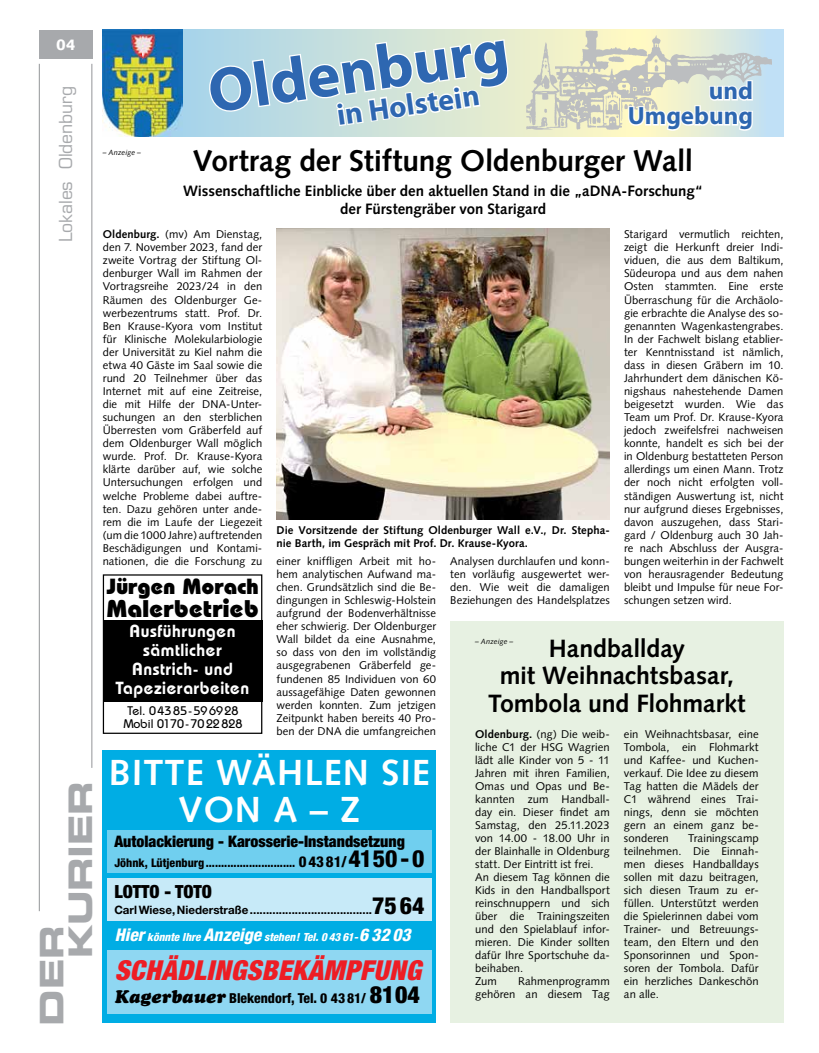
<style>
.page{position:relative;width:819px;height:1053px;background:#fff}
.page>*{position:absolute;margin:0;border:0;box-sizing:border-box;transform-origin:0 0}
.t1{font:700 62.5px "Myriad Pro";color:#2e67b1}
.t2{font:700 36.25px/36.2px "Syntax LT Std";letter-spacing:.03em;color:#fff;text-align:center}
.t3{font:32.5px/28.9px "Eurostile LT Std Bold Ex 2";letter-spacing:-.01em;color:#a7a9ac}
.t4{font:700 30px "Syntax LT Std";letter-spacing:-.005em;color:#000}
.t5{font:700 30px "Myriad Pro";color:#2e67b1}
.t6{font:italic 900 condensed 27.5px "Helvetica Neue";letter-spacing:.015em;color:#ed1d24}
.t7{font:700 25px/27.5px "Syntax LT Std";letter-spacing:-.005em;color:#000;text-align:center}
.t8{font:700 25px/25px "Myriad Pro";color:#2e67b1;text-align:right}
.t9{font:800 24.12px "Bauhaus Std";letter-spacing:.005em;color:#000}
.t10{font:800 21.88px "Bauhaus Std";color:#000}
.t11{font:900 condensed 18.12px "Helvetica Neue";color:#000}
.t12{font:600 17.5px/18.8px "Bauhaus Std";letter-spacing:.03em;color:#fff;text-align:center}
.t13{font:17.5px "Eurostile LT Std";letter-spacing:-.005em;color:#a7a9ac}
.t14{font:900 condensed 15.88px "Helvetica Neue";color:#000}
.t15{font:700 15px/17.5px "Syntax LT Std";color:#000;text-align:center}
.t16{font:900 15px "Syntax LT Std";color:#fff}
.t17{font:800 condensed 13.75px "Helvetica Neue";color:#000}
.t18{font:500 12.5px/13.8px "Bauhaus Std";color:#000;text-align:center}
.t19{font:800 condensed 11.88px "Helvetica Neue";color:#000}
.t20{font:700 11.5px "Helvetica Neue";color:#000}
.t21{font:11.25px/13px "Syntax";letter-spacing:.005em;color:#000;text-align:justify}
.t22{font:700 11.25px/12.5px "Syntax LT Std";letter-spacing:.01em;color:#000}
.t23{font:italic 800 condensed 11.25px "Helvetica Neue";color:#fff}
.t24{font:italic 7.5px "Syntax LT Std";letter-spacing:.01em;color:#000}
.s1{font-weight:700}
.s2{font-size:15px}
.s3{font-size:23.75px}
.s4{font-weight:800;font-stretch:condensed;font-size:23.75px}
.s5{font-size:17.5px}
.s6{font-family:"Cooper Black Std";font-weight:400;font-style:italic;font-stretch:normal;font-size:18.12px}
.s7{font-weight:900;font-size:23.75px}
</style>
<div class="page">
<div style="left:450px;top:621px;width:333px;height:401px;background:#e7f1e2"></div>
<hr style="left:39px;top:64px;width:1px;height:847px;background:#939598">
<hr style="left:92px;top:64px;width:1px;height:703px;background:#939598">
<div style="left:39px;top:30px;width:53px;height:29px;background:#a7a9ac"></div>
<div style="left:103px;top:749px;width:333px;height:273px;background:#00ade4"></div>
<div style="left:107px;top:878px;width:324px;height:42px;background:#c7eaf8"></div>
<div style="left:107px;top:830px;width:324px;height:42px;background:#70cfef"></div>
<div style="left:107px;top:950px;width:324px;height:64px;background:#8fd7f2"></div>
<div style="left:103px;top:574px;width:159px;height:159px;border:1px solid #000"></div>
<div style="left:103px;top:620px;width:159px;height:82px;background:#000"></div>
<svg style="left:182px;top:30px;width:601px;height:106px;background:#c4dede"></svg>
<img style="left:103px;top:30px;width:79px;height:106px">
<svg style="left:209px;top:38px;width:301px;height:90px"></svg>
<img style="left:527px;top:30px;width:244px;height:102px">
<svg style="left:627px;top:65px;width:127px;height:71px"></svg>
<img style="left:276px;top:229px;width:333px;height:290px">
<p class="t16" style="left:56px;top:36px;width:21px">04</p>
<p class="t13" style="left:55px;top:242px;width:158px;rotate:-90deg">Lokales Oldenburg</p>
<p class="t3" style="left:37px;top:958px;width:179px;text-indent:-67px;rotate:-90deg">DER<br>KURIER</p>
<p class="t24" style="left:103px;top:147px;width:40px">– Anzeige –</p>
<p class="t1" style="left:203px;top:57px;width:304px;rotate:-8deg">Oldenburg</p>
<p class="t5" style="left:335px;top:98px;width:145px;rotate:-8deg">in Holstein</p>
<p class="t8" style="left:627px;top:79px;width:127px">und<br>Umgebung</p>
<p class="t4" style="left:193px;top:144px;width:502px">Vortrag der Stiftung Oldenburger Wall</p>
<p class="t15" style="left:183px;top:182px;width:521px">Wissenschaftliche Einblicke über den aktuellen Stand in die „aDNA-Forschung“ der Fürstengräber von Starigard</p>
<p class="t21" style="left:624px;top:228px;width:161px">Starigard vermutlich reichten, zeigt die Herkunft dreier Indi&shy;viduen, die aus dem Baltikum, Südeuropa und aus dem nahen Osten stammten. Eine erste Überraschung für die Archäolo&shy;gie erbrachte die Analyse des so&shy;genannten Wagenkastengrabes.<br>In der Fachwelt bislang etablier&shy;ter Kenntnisstand ist nämlich, dass in diesen Gräbern im 10.<br>Jahrhundert dem dänischen Kö&shy;nigshaus nahestehende Damen beigesetzt wurden. Wie das Team um Prof. Dr. Krause-Kyora jedoch zweifelsfrei nachweisen konnte, handelt es sich bei der in Oldenburg bestatteten Person allerdings um einen Mann. Trotz der noch nicht erfolgten voll&shy;ständigen Auswertung ist, nicht nur aufgrund dieses Ergebnisses, davon auszugehen, dass Stari&shy;gard / Oldenburg auch 30 Jah&shy;re nach Abschluss der Ausgra&shy;bungen weiterhin in der Fachwelt von herausragender Bedeutung bleibt und Impulse für neue For&shy;schungen setzen wird.</p>
<p class="t21" style="left:103px;top:228px;width:161px"><span class="s1">Oldenburg.</span> (mv) Am Dienstag, den 7. November 2023, fand der zweite Vortrag der Stiftung Ol&shy;denburger Wall im Rahmen der Vortragsreihe 2023/24 in den Räumen des Oldenburger Ge&shy;werbezentrums statt. Prof. Dr.<br>Ben Krause-Kyora vom Institut für Klinische Molekularbiologie der Universität zu Kiel nahm die etwa 40 Gäste im Saal sowie die rund 20 Teilnehmer über das Internet mit auf eine Zeitreise, die mit Hilfe der DNA-Unter&shy;suchungen an den sterblichen Überresten vom Gräberfeld auf dem Oldenburger Wall möglich wurde. Prof. Dr. Krause-Kyora klärte darüber auf, wie solche Untersuchungen erfolgen und welche Probleme dabei auftre&shy;ten. Dazu gehören unter ande&shy;rem die im Laufe der Liegezeit (um die 1000 Jahre) auftretenden Beschädigungen und Kontami&shy;nationen, die die Forschung zu</p>
<p class="t22" style="left:276px;top:524px;width:335px">Die Vorsitzende der Stiftung Oldenburger Wall e.V., Dr. Stepha&shy;nie Barth, im Gespräch mit Prof. Dr. Krause-Kyora.</p>
<p class="t21" style="left:276px;top:554px;width:161px">einer kniffligen Arbeit mit ho&shy;hem analytischen Aufwand ma&shy;chen. Grundsätzlich sind die Be&shy;dingungen in Schleswig-Holstein aufgrund der Bodenverhältnisse eher schwierig. Der Oldenburger Wall bildet da eine Ausnahme, so dass von den im vollständig ausgegrabenen Gräberfeld ge&shy;fundenen 85 Individuen von 60 aussagefähige Daten gewonnen werden konnten. Zum jetzigen Zeitpunkt haben bereits 40 Pro&shy;ben der DNA die umfangreichen</p>
<p class="t21" style="left:450px;top:554px;width:161px">Analysen durchlaufen und konn&shy;ten vorläufig ausgewertet wer&shy;den. Wie weit die damaligen Beziehungen des Handelsplatzes</p>
<p class="t10" style="left:106px;top:573px;width:154px">Jürgen Morach</p>
<p class="t9" style="left:106px;top:594px;width:154px">Malerbetrieb</p>
<p class="t12" style="left:116px;top:621px;width:135px">Ausführungen sämtlicher<br>Anstrich- und<br>Tapezierarbeiten</p>
<p class="t7" style="left:488px;top:634px;width:259px">Handballday<br>mit Weihnachtsbasar,<br>Tombola und Flohmarkt</p>
<p class="t24" style="left:475px;top:636px;width:40px">– Anzeige –</p>
<p class="t18" style="left:124px;top:703px;width:120px">Tel. 0 43 85 - 59 69 28<br>Mobil 01 70 - 70 22 828</p>
<p class="t21" style="left:624px;top:727px;width:136px">ein Weihnachtsbasar, eine Tombola, ein Flohmarkt und Kaffee- und Kuchen&shy;verkauf. Die Idee zu diesem Tag hatten die Mädels der C1 während eines Trai&shy;nings, denn sie möchten gern an einem ganz be&shy;sonderen</p>
<p class="t21" style="left:475px;top:727px;width:136px;text-align:left"><span class="s1">Oldenburg.</span> (ng) Die weib&shy;liche C1 der HSG Wagrien lädt alle Kinder von 5 - 11<br>Jahren mit ihren Familien,<br>Omas und Opas und Be&shy;kannten zum Handball&shy;day ein. Dieser findet am<br>Samstag, den 25.11.2023 von 14.00 - 18.00 Uhr in der Blainhalle in Oldenburg statt. Der Eintritt ist frei.<br>An diesem Tag können die<br>Kids in den Handballsport reinschnuppern und sich über die Trainingszeiten und den Spielablauf infor&shy;mieren. Die Kinder sollten dafür Ihre Sportschuhe da&shy;beihaben.<br>Zum</p>
<p class="t2" style="left:109px;top:754px;width:322px">BITTE WÄHLEN SIE<br>VON A – Z</p>
<p class="t21" style="left:624px;top:831px;width:136px;text-indent:64px">Trainingscamp teilnehmen. Die Einnah&shy;men dieses Handballdays sollen mit dazu beitragen, sich diesen Traum zu er&shy;füllen. Unterstützt werden die Spielerinnen dabei vom Trainer- und Betreuungs&shy;team, den Eltern und den Sponsorinnen und Spon&shy;soren der Tombola. Dafür ein herzliches Dankeschön an alle.</p>
<p class="t14" style="left:114px;top:831px;width:292px">Autolackierung - Karosserie-Instandsetzung</p>
<p class="t19" style="left:114px;top:855px;width:312px">Jöhnk, Lütjenburg ............................. <span class="s2">0 43 81/</span> <span class="s3">41 50 - 0</span></p>
<p class="t11" style="left:114px;top:880px;width:99px">LOTTO - TOTO</p>
<p class="t20" style="left:114px;top:902px;width:312px">Carl Wiese, Niederstraße ......................................<span class="s4">75 64</span></p>
<p class="t23" style="left:115px;top:929px;width:297px"><span class="s5">Hier</span> könnte Ihre <span class="s5">Anzeige</span> stehen! Tel. 0 43 61-<span class="s5">6 32 03</span></p>
<p class="t6" style="left:115px;top:953px;width:308px">SCHÄDLINGSBEKÄMPFUNG</p>
<p class="t17" style="left:115px;top:989px;width:306px"><span class="s6">Kagerbauer</span> Blekendorf, Tel. 0 43 81/ <span class="s7">81 04</span></p>
<p class="t21" style="left:475px;top:974px;width:136px;text-align:right">Rahmenprogramm gehören an diesem Tag</p>
</div>
